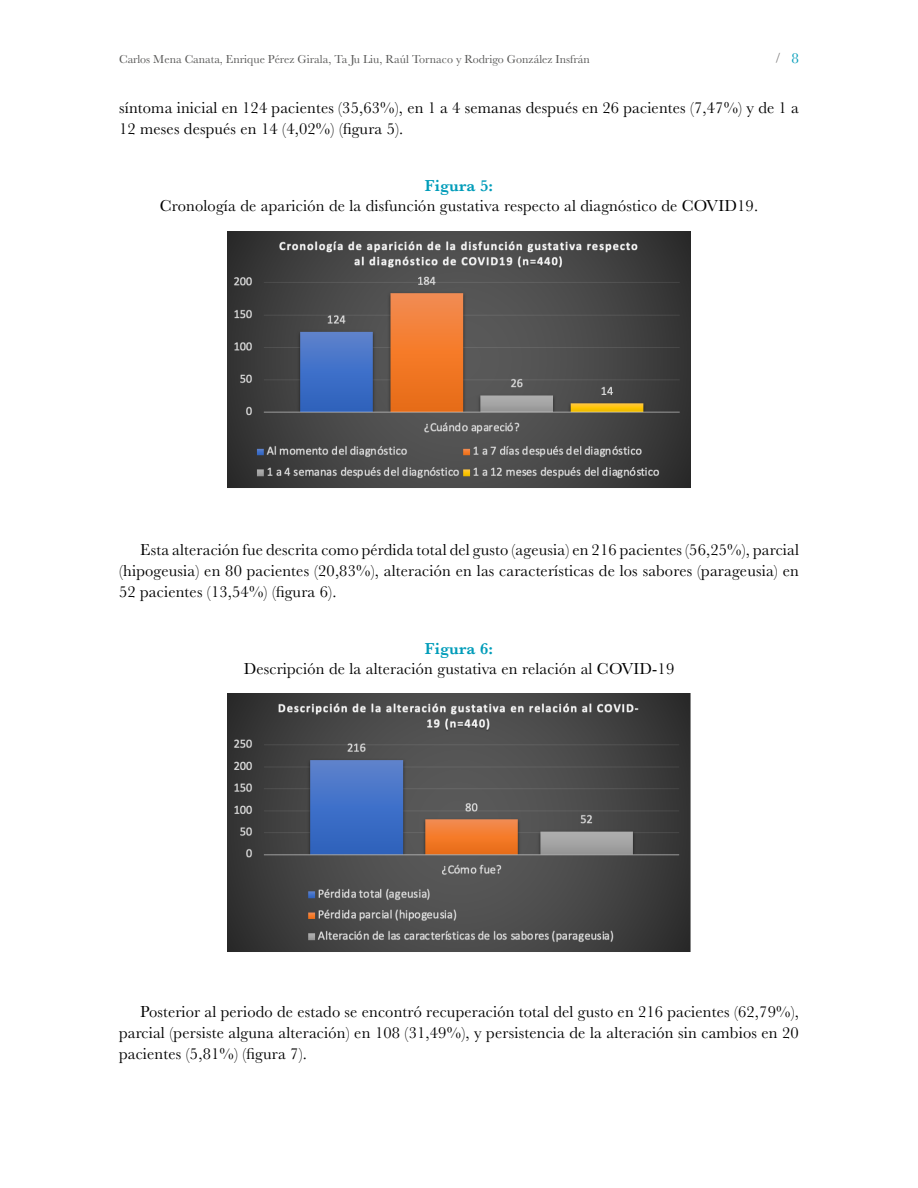
<style>
.page{position:relative;width:918px;height:1188px;background:#fff}
.page>*{position:absolute;margin:0;border:0;box-sizing:border-box;transform-origin:0 0}
.Texto_general{font:16.5px/21px "Baskerville";letter-spacing:.01em;color:#000;text-align:justify}
.Titulo_tabla{font:16.5px "Baskerville";letter-spacing:.01em;color:#000}
.Titulo_tabla_color{font:600 16.5px "Baskerville";letter-spacing:.01em;color:#009cb9}
.t1{font:15px "Baskerville";color:#009cb9}
.t2{font:12px "Baskerville";color:#575756}
</style>
<div class="page">
<svg style="left:776px;top:53px;width:4px;height:10px"></svg>
<img style="left:228px;top:231px;width:462px;height:257px">
<img style="left:228px;top:694px;width:462px;height:258px">
<p class="t2" style="left:119px;top:52px;width:472px">Carlos Mena Canata, Enrique Pérez Girala, Ta Ju Liu, Raúl Tornaco y Rodrigo González Insfrán</p>
<p class="t1" style="left:791px;top:49px;width:9px">8</p>
<p class="Texto_general" style="left:119px;top:97px;width:681px">síntoma inicial en 124 pacientes (35,63%), en 1 a 4 semanas después en 26 pacientes (7,47%) y de 1 a<br>12 meses después en 14 (4,02%) (figura 5).</p>
<p class="Titulo_tabla_color" style="left:425px;top:174px;width:70px">Figura 5:</p>
<p class="Titulo_tabla" style="left:160px;top:195px;width:600px">Cronología de aparición de la disfunción gustativa respecto al diagnóstico de COVID19.</p>
<p class="Texto_general" style="left:119px;top:539px;width:681px;text-indent:21px">Esta alteración fue descrita como pérdida total del gusto (ageusia) en 216 pacientes (56,25%), parcial (hipogeusia) en 80 pacientes (20,83%), alteración en las características de los sabores (parageusia) en 52 pacientes (13,54%) (figura 6).</p>
<p class="Titulo_tabla_color" style="left:425px;top:637px;width:70px">Figura 6:</p>
<p class="Titulo_tabla" style="left:244px;top:658px;width:432px">Descripción de la alteración gustativa en relación al COVID-19</p>
<p class="Texto_general" style="left:119px;top:1002px;width:681px;text-indent:21px">Posterior al periodo de estado se encontró recuperación total del gusto en 216 pacientes (62,79%), parcial (persiste alguna alteración) en 108 (31,49%), y persistencia de la alteración sin cambios en 20 pacientes (5,81%) (figura 7).</p>
</div>
